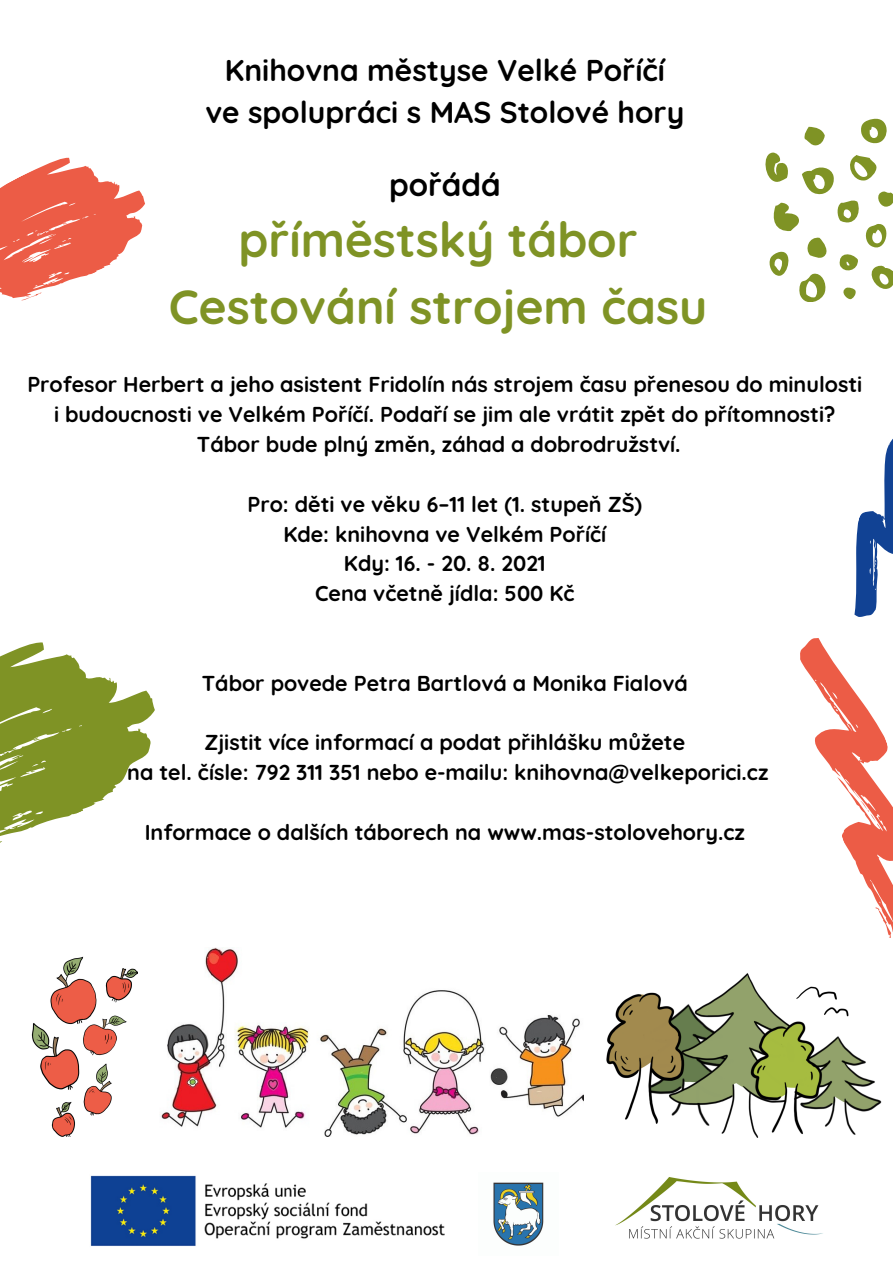
<style>
.page{position:relative;width:893px;height:1263px;background:#fff}
.page>*{position:absolute;margin:0;border:0;box-sizing:border-box;transform-origin:0 0}
.t1{font:700 48px "Quicksand";color:#7f9325}
.t2{font:700 31.5px "Quicksand";color:#000}
.t3{font:700 30px "Quicksand";color:#000}
.t4{font:700 21.52px/29.8px "Quicksand";color:#000;text-align:center}
</style>
<div class="page">
<svg style="left:0;top:642px;width:155px;height:194px;fill:#7f9325"></svg>
<svg style="left:861px;top:119px;width:26px;height:25px"></svg>
<svg style="left:804px;top:127px;width:21px;height:19px"></svg>
<svg style="left:765px;top:152px;width:128px;height:150px"></svg>
<svg style="left:0;top:157px;width:145px;height:144px"></svg>
<svg style="left:800px;top:439px;width:93px;height:499px"></svg>
<img style="left:160px;top:948px;width:424px;height:189px">
<img style="left:90px;top:1175px;width:354px;height:71px">
<img style="left:606px;top:973px;width:276px;height:164px">
<img style="left:31px;top:956px;width:106px;height:181px">
<img style="left:615px;top:1177px;width:208px;height:62px">
<img style="left:493px;top:1182px;width:51px;height:64px">
<p class="t3" style="left:225px;top:51px;width:442px">Knihovna městyse Velké Poříčí</p>
<p class="t3" style="left:205px;top:93px;width:480px">ve spolupráci s MAS Stolové hory</p>
<p class="t2" style="left:389px;top:164px;width:113px">pořádá</p>
<p class="t1" style="left:239px;top:209px;width:400px">příměstský tábor</p>
<p class="t1" style="left:169px;top:276px;width:540px">Cestování strojem času</p>
<p class="t4" style="left:27px;top:369px;width:836px">Profesor Herbert a jeho asistent Fridolín nás strojem času přenesou do minulosti i budoucnosti ve Velkém Poříčí. Podaří se jim ale vrátit zpět do přítomnosti?<br>Tábor bude plný změn, záhad a dobrodružství.</p>
<p class="t4" style="left:247px;top:489px;width:396px">Pro: děti ve věku 6–11 let (1. stupeň ZŠ)</p>
<p class="t4" style="left:283px;top:519px;width:324px">Kde: knihovna ve Velkém Poříčí</p>
<p class="t4" style="left:344px;top:548px;width:203px">Kdy: 16. - 20. 8. 2021</p>
<p class="t4" style="left:315px;top:578px;width:261px">Cena včetně jídla: 500 Kč</p>
<p class="t4" style="left:202px;top:668px;width:487px">Tábor povede Petra Bartlová a Monika Fialová</p>
<p class="t4" style="left:204px;top:727px;width:482px">Zjistit více informací a podat přihlášku můžete</p>
<p class="t4" style="left:127px;top:757px;width:642px">na tel. čísle: 792 311 351 nebo e-mailu: knihovna@velkeporici.cz</p>
<p class="t4" style="left:145px;top:817px;width:602px">Informace o dalších táborech na www.mas-stolovehory.cz</p>
</div>
